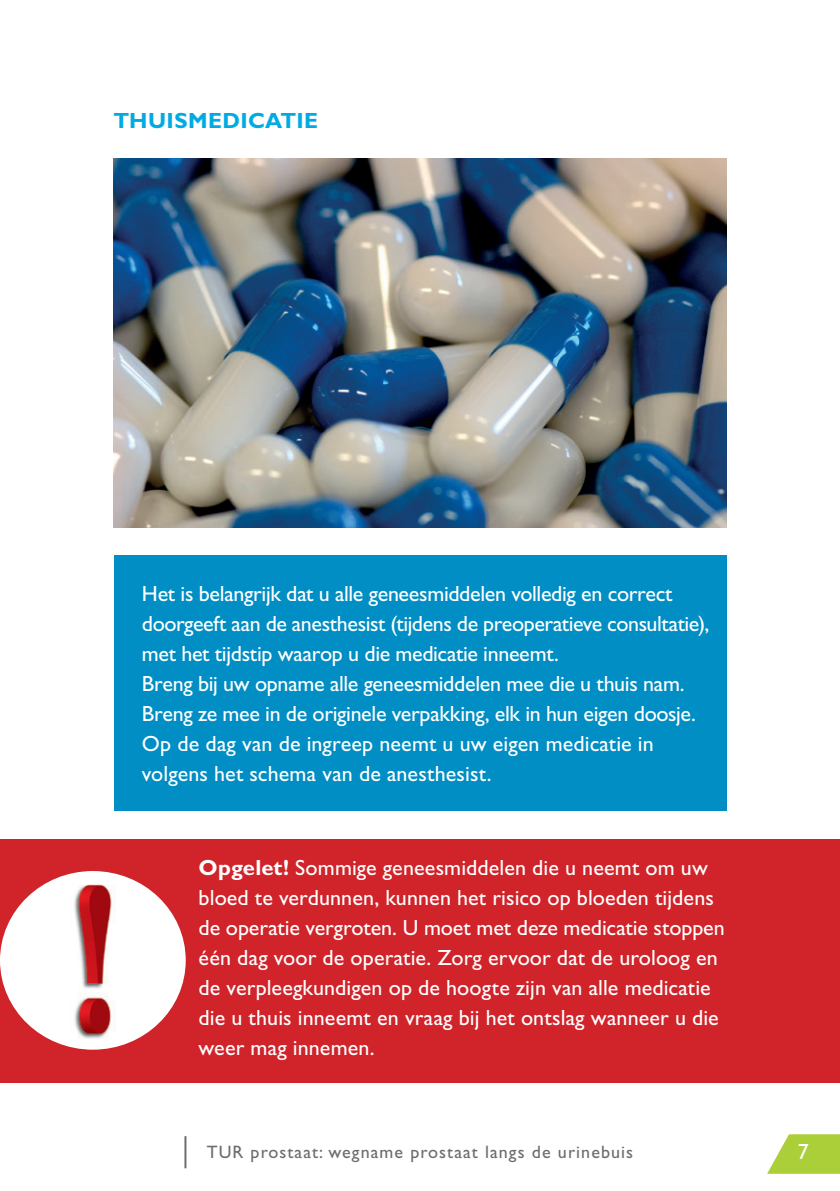
<style>
.page{position:relative;width:840px;height:1191px;background:#fff}
.page>*{position:absolute;margin:0;border:0;box-sizing:border-box;transform-origin:0 0}
.t1{font:22px/30px "Gill Sans Std";letter-spacing:-.005em;color:#fff}
.t2{font:700 22px "Gill Sans Std";letter-spacing:.015em;color:#00abe1}
.t3{font:18px "Gill Sans Std";letter-spacing:.06em;color:#6c6d70}
.s1{font-weight:700}
</style>
<div class="page">
<svg style="left:767px;top:1134px;width:72px;height:39px"></svg>
<hr style="left:184px;top:1136px;width:2px;height:32px;background:#6c6d70">
<div style="left:0;top:839px;width:839px;height:244px;background:#d1232a"></div>
<div style="left:113px;top:556px;width:613px;height:255px;background:#008ec4"></div>
<img style="left:0;top:871px;width:186px;height:178px">
<img style="left:113px;top:159px;width:613px;height:368px">
<p class="t2" style="left:113px;top:108px;width:206px">THUISMEDICATIE</p>
<p class="t1" style="left:142px;top:578px;width:568px">Het is belangrijk dat u alle geneesmiddelen volledig en correct doorgeeft aan de anesthesist (tijdens de preoperatieve consultatie), met het tijdstip waarop u die medicatie inneemt.<br>Breng bij uw opname alle geneesmiddelen mee die u thuis nam.<br>Breng ze mee in de originele verpakking, elk in hun eigen doosje.<br>Op de dag van de ingreep neemt u uw eigen medicatie in volgens het schema van de anesthesist.</p>
<p class="t1" style="left:198px;top:852px;width:527px"><span class="s1">Opgelet!</span> Sommige geneesmiddelen die u neemt om uw bloed te verdunnen, kunnen het risico op bloeden tijdens de operatie vergroten. U moet met deze medicatie stoppen één dag voor de operatie. Zorg ervoor dat de uroloog en de verpleegkundigen op de hoogte zijn van alle medicatie die u thuis inneemt en vraag bij het ontslag wanneer u die weer mag innemen.</p>
<p class="t3" style="left:207px;top:1141px;width:427px">TUR prostaat: wegname prostaat langs de urinebuis</p>
<p class="t1" style="left:797px;top:1136px;width:12px">7</p>
</div>
